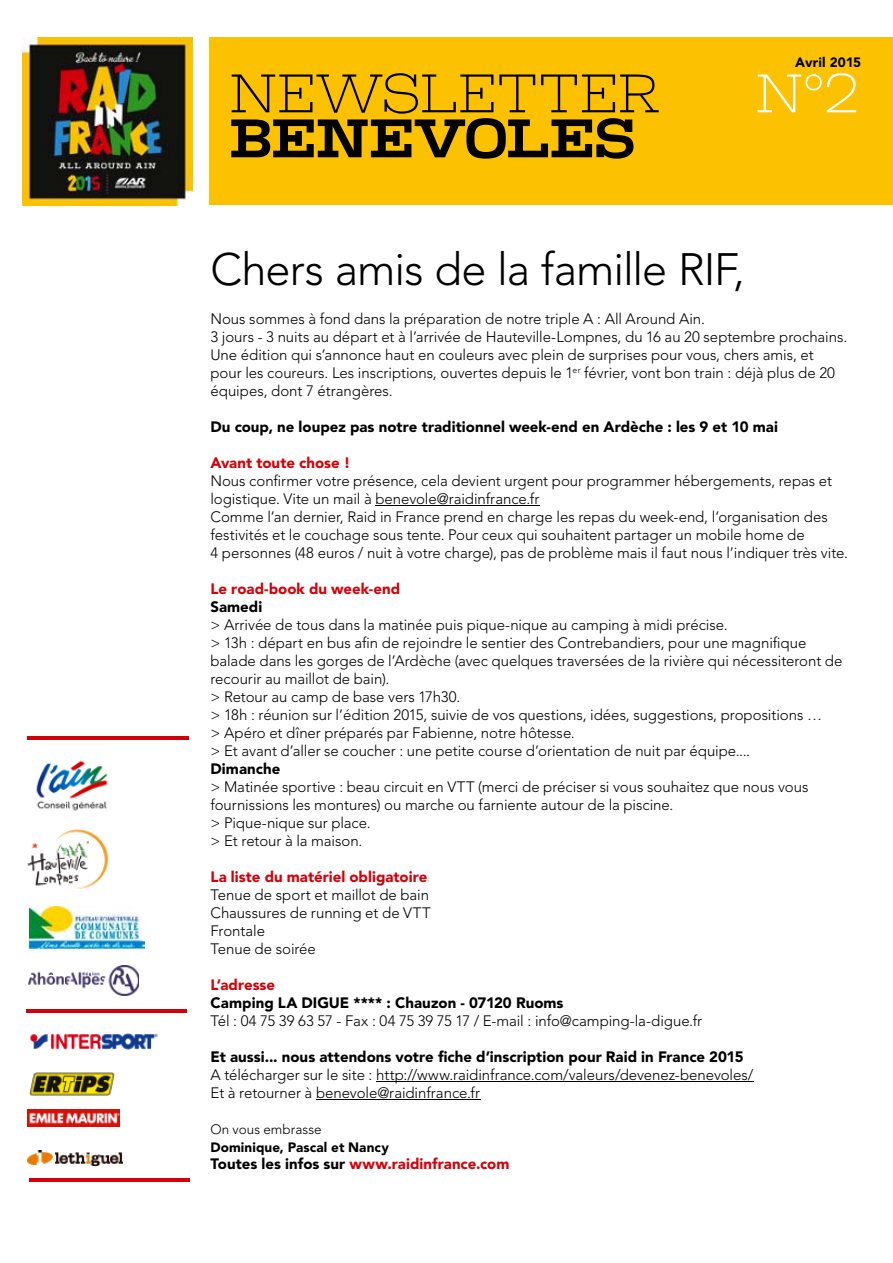
<style>
.page{position:relative;width:893px;height:1263px;background:#fff}
.page>*{position:absolute;margin:0;border:0;box-sizing:border-box;transform-origin:0 0}
.t1{font:300 54px "Warrior";color:#000}
.t2{font:700 54px "Warrior";color:#000}
.t3{font:300 54px "Warrior";color:#fff}
.t4{font:300 45px "Avenir";letter-spacing:-.02em;color:#000}
.t5{font:300 15px/18px "Avenir";letter-spacing:-.005em;color:#000}
.t6{font:900 15px "Avenir";color:#000}
.t7{font:900 15px "Avenir";color:#d40009}
.t8{font:900 13.5px "Avenir";letter-spacing:.005em;color:#000}
.t9{font:300 13.5px "Avenir";letter-spacing:.005em;color:#000}
.s1{color:#000}
</style>
<div class="page">
<img style="left:29px;top:1072px;width:86px;height:24px">
<img style="left:28px;top:1150px;width:95px;height:16px">
<img style="left:28px;top:1110px;width:91px;height:17px">
<img style="left:29px;top:965px;width:110px;height:30px">
<img style="left:30px;top:1033px;width:128px;height:17px">
<img style="left:36px;top:760px;width:72px;height:51px">
<img style="left:29px;top:907px;width:116px;height:41px">
<hr style="left:375px;top:505px;width:165px;height:1px;background:#000">
<hr style="left:376px;top:1081px;width:378px;height:1px;background:#000">
<hr style="left:316px;top:1099px;width:164px;height:1px;background:#000">
<img style="left:23px;top:37px;width:169px;height:168px">
<div style="left:209px;top:37px;width:684px;height:168px;background:#fcc100"></div>
<hr style="left:27px;top:1009px;width:160px;height:3px;background:#d40009">
<hr style="left:28px;top:737px;width:161px;height:3px;background:#d40009">
<hr style="left:30px;top:1179px;width:160px;height:3px;background:#d40009">
<img style="left:28px;top:829px;width:81px;height:60px">
<h1 class="t1" style="left:230px;top:62px;width:432px">NEWSLETTER</h1>
<h1 class="t2" style="left:230px;top:106px;width:407px">BENEVOLES</h1>
<p class="t8" style="left:795px;top:54px;width:67px">Avril 2015</p>
<h1 class="t3" style="left:756px;top:62px;width:104px">N°2</h1>
<h2 class="t4" style="left:210px;top:243px;width:536px">Chers amis de la famille RIF,</h2>
<p class="t5" style="left:210px;top:310px;width:638px">Nous sommes à fond dans la préparation de notre triple A : All Around Ain.<br>3 jours - 3 nuits au départ et à l’arrivée de Hauteville-Lompnes, du 16 au 20 septembre prochains.<br>Une édition qui s’annonce haut en couleurs avec plein de surprises pour vous, chers amis, et pour les coureurs. Les inscriptions, ouvertes depuis le 1<sup>er</sup> février, vont bon train : déjà plus de 20 équipes, dont 7 étrangères.</p>
<p class="t6" style="left:210px;top:418px;width:569px">Du coup, ne loupez pas notre traditionnel week-end en Ardèche : les 9 et 10 mai</p>
<p class="t7" style="left:210px;top:454px;width:142px">Avant toute chose !</p>
<p class="t5" style="left:210px;top:472px;width:639px">Nous confirmer votre présence, cela devient urgent pour programmer hébergements, repas et logistique. Vite un mail à benevole@raidinfrance.fr<br>Comme l’an dernier, Raid in France prend en charge les repas du week-end, l’organisation des festivités et le couchage sous tente. Pour ceux qui souhaitent partager un mobile home de<br>4 personnes (48 euros / nuit à votre charge), pas de problème mais il faut nous l’indiquer très vite.</p>
<p class="t7" style="left:210px;top:580px;width:191px">Le road-book du week-end</p>
<p class="t6" style="left:210px;top:598px;width:53px">Samedi</p>
<p class="t5" style="left:210px;top:616px;width:633px">&gt; Arrivée de tous dans la matinée puis pique-nique au camping à midi précise.<br>&gt; 13h : départ en bus afin de rejoindre le sentier des Contrebandiers, pour une magnifique balade dans les gorges de l’Ardèche (avec quelques traversées de la rivière qui nécessiteront de recourir au maillot de bain).<br>&gt; Retour au camp de base vers 17h30.<br>&gt; 18h : réunion sur l’édition 2015, suivie de vos questions, idées, suggestions, propositions …<br>&gt; Apéro et dîner préparés par Fabienne, notre hôtesse.<br>&gt; Et avant d’aller se coucher : une petite course d’orientation de nuit par équipe....</p>
<p class="t6" style="left:210px;top:760px;width:71px">Dimanche</p>
<p class="t5" style="left:210px;top:778px;width:600px">&gt; Matinée sportive : beau circuit en VTT (merci de préciser si vous souhaitez que nous vous fournissions les montures) ou marche ou farniente autour de la piscine.<br>&gt; Pique-nique sur place.<br>&gt; Et retour à la maison.</p>
<p class="t7" style="left:210px;top:868px;width:218px">La liste du matériel obligatoire</p>
<p class="t5" style="left:210px;top:886px;width:222px">Tenue de sport et maillot de bain<br>Chaussures de running et de VTT<br>Frontale<br>Tenue de soirée</p>
<p class="t7" style="left:210px;top:976px;width:66px">L’adresse</p>
<p class="t6" style="left:210px;top:994px;width:355px">Camping LA DIGUE **** : Chauzon - 07120 Ruoms</p>
<p class="t5" style="left:210px;top:1012px;width:493px">Tél : 04 75 39 63 57 - Fax : 04 75 39 75 17 / E-mail : info@camping-la-digue.fr</p>
<p class="t6" style="left:210px;top:1048px;width:535px">Et aussi... nous attendons votre fiche d’inscription pour Raid in France 2015</p>
<p class="t5" style="left:210px;top:1066px;width:544px">A télécharger sur le site : http://www.raidinfrance.com/valeurs/devenez-benevoles/<br>Et à retourner à benevole@raidinfrance.fr</p>
<p class="t9" style="left:210px;top:1121px;width:113px">On vous embrasse</p>
<p class="t8" style="left:210px;top:1139px;width:180px">Dominique, Pascal et Nancy</p>
<p class="t7" style="left:210px;top:1154px;width:300px"><span class="s1">Toutes les infos sur</span> www.raidinfrance.com</p>
</div>
